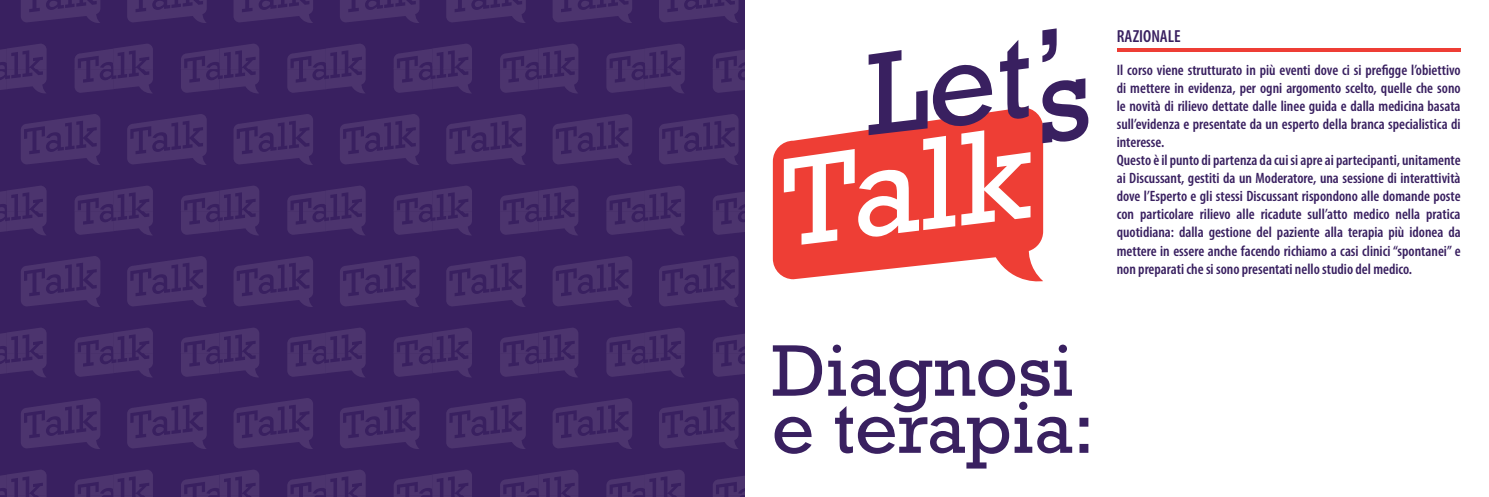
<style>
.page{position:relative;width:1489px;height:497px;background:#fff}
.page>*{position:absolute;margin:0;border:0;box-sizing:border-box;transform-origin:0 0}
.t1{font:74.12px/57px "Rockwell";color:#392060}
.t2{font:600 condensed 17.5px "Myriad Pro";color:#392060}
.t3{font:600 condensed 15px/18px "Myriad Pro";color:#392060}
</style>
<div class="page">
<div style="left:0;top:0;width:744px;height:496px;background:#392060"></div>
<svg style="left:0;top:470px;width:47px;height:26px"></svg>
<svg style="left:21px;top:398px;width:79px;height:50px"></svg>
<svg style="left:75px;top:470px;width:78px;height:26px"></svg>
<svg style="left:127px;top:398px;width:80px;height:50px"></svg>
<svg style="left:181px;top:470px;width:78px;height:26px"></svg>
<svg style="left:234px;top:398px;width:79px;height:50px"></svg>
<svg style="left:287px;top:470px;width:78px;height:26px"></svg>
<svg style="left:340px;top:398px;width:79px;height:50px"></svg>
<svg style="left:394px;top:470px;width:78px;height:26px"></svg>
<svg style="left:446px;top:398px;width:80px;height:50px"></svg>
<svg style="left:500px;top:470px;width:78px;height:26px"></svg>
<svg style="left:553px;top:398px;width:79px;height:50px"></svg>
<svg style="left:713px;top:476px;width:31px;height:20px"></svg>
<svg style="left:606px;top:470px;width:78px;height:26px"></svg>
<svg style="left:659px;top:398px;width:79px;height:50px"></svg>
<svg style="left:0;top:328px;width:47px;height:49px"></svg>
<svg style="left:21px;top:256px;width:79px;height:51px"></svg>
<svg style="left:75px;top:328px;width:78px;height:49px"></svg>
<svg style="left:127px;top:256px;width:80px;height:51px"></svg>
<svg style="left:181px;top:328px;width:78px;height:49px"></svg>
<svg style="left:234px;top:256px;width:79px;height:51px"></svg>
<svg style="left:287px;top:328px;width:78px;height:49px"></svg>
<svg style="left:340px;top:256px;width:79px;height:51px"></svg>
<svg style="left:394px;top:328px;width:78px;height:49px"></svg>
<svg style="left:446px;top:256px;width:80px;height:51px"></svg>
<svg style="left:500px;top:328px;width:78px;height:49px"></svg>
<svg style="left:553px;top:256px;width:79px;height:51px"></svg>
<svg style="left:713px;top:334px;width:31px;height:42px"></svg>
<svg style="left:606px;top:328px;width:78px;height:49px"></svg>
<svg style="left:659px;top:256px;width:79px;height:51px"></svg>
<svg style="left:0;top:186px;width:47px;height:49px"></svg>
<svg style="left:21px;top:114px;width:79px;height:51px"></svg>
<svg style="left:75px;top:186px;width:78px;height:49px"></svg>
<svg style="left:127px;top:114px;width:80px;height:51px"></svg>
<svg style="left:181px;top:186px;width:78px;height:49px"></svg>
<svg style="left:234px;top:114px;width:79px;height:51px"></svg>
<svg style="left:287px;top:186px;width:78px;height:49px"></svg>
<svg style="left:340px;top:114px;width:79px;height:51px"></svg>
<svg style="left:394px;top:186px;width:78px;height:49px"></svg>
<svg style="left:446px;top:114px;width:80px;height:51px"></svg>
<svg style="left:500px;top:186px;width:78px;height:49px"></svg>
<svg style="left:553px;top:114px;width:79px;height:51px"></svg>
<svg style="left:713px;top:192px;width:31px;height:42px"></svg>
<svg style="left:606px;top:186px;width:78px;height:49px"></svg>
<svg style="left:659px;top:114px;width:79px;height:51px"></svg>
<svg style="left:0;top:44px;width:47px;height:49px"></svg>
<svg style="left:21px;top:0;width:79px;height:23px"></svg>
<svg style="left:75px;top:44px;width:78px;height:49px"></svg>
<svg style="left:127px;top:0;width:80px;height:23px"></svg>
<svg style="left:181px;top:44px;width:78px;height:49px"></svg>
<svg style="left:234px;top:0;width:79px;height:23px"></svg>
<svg style="left:287px;top:44px;width:78px;height:49px"></svg>
<svg style="left:340px;top:0;width:79px;height:23px"></svg>
<svg style="left:394px;top:44px;width:78px;height:49px"></svg>
<svg style="left:446px;top:0;width:80px;height:23px"></svg>
<svg style="left:500px;top:44px;width:78px;height:49px"></svg>
<svg style="left:553px;top:0;width:79px;height:23px"></svg>
<svg style="left:713px;top:50px;width:31px;height:43px"></svg>
<svg style="left:606px;top:44px;width:78px;height:49px"></svg>
<svg style="left:659px;top:0;width:79px;height:23px"></svg>
<hr style="left:1116px;top:48px;width:344px;height:4px;background:#ee3e35">
<svg style="left:772px;top:107px;width:271px;height:175px;fill:#ee3e35"></svg>
<svg style="left:868px;top:50px;width:124px;height:85px"></svg>
<svg style="left:1000px;top:40px;width:28px;height:79px"></svg>
<svg style="left:1042px;top:28px;width:14px;height:34px"></svg>
<svg style="left:1042px;top:78px;width:46px;height:65px"></svg>
<h1 class="t1" style="left:771px;top:343px;width:324px">Diagnosi e terapia:</h1>
<p class="t2" style="left:1116px;top:26px;width:66px">RAZIONALE</p>
<p class="t3" style="left:1116px;top:61px;width:345px">Il corso viene strutturato in più eventi dove ci si prefigge l’obiettivo di mettere in evidenza, per ogni argomento scelto, quelle che sono le novità di rilievo dettate dalle linee guida e dalla medicina basata sull’evidenza e presentate da un esperto della branca specialistica di interesse.<br>Questo è il punto di partenza da cui si apre ai partecipanti, unitamente ai Discussant, gestiti da un Moderatore, una sessione di interattività dove l’Esperto e gli stessi Discussant rispondono alle domande poste con particolare rilievo alle ricadute sull’atto medico nella pratica quotidiana: dalla gestione del paziente alla terapia più idonea da mettere in essere anche facendo richiamo a casi clinici “spontanei” e non preparati che si sono presentati nello studio del medico.</p>
</div>
